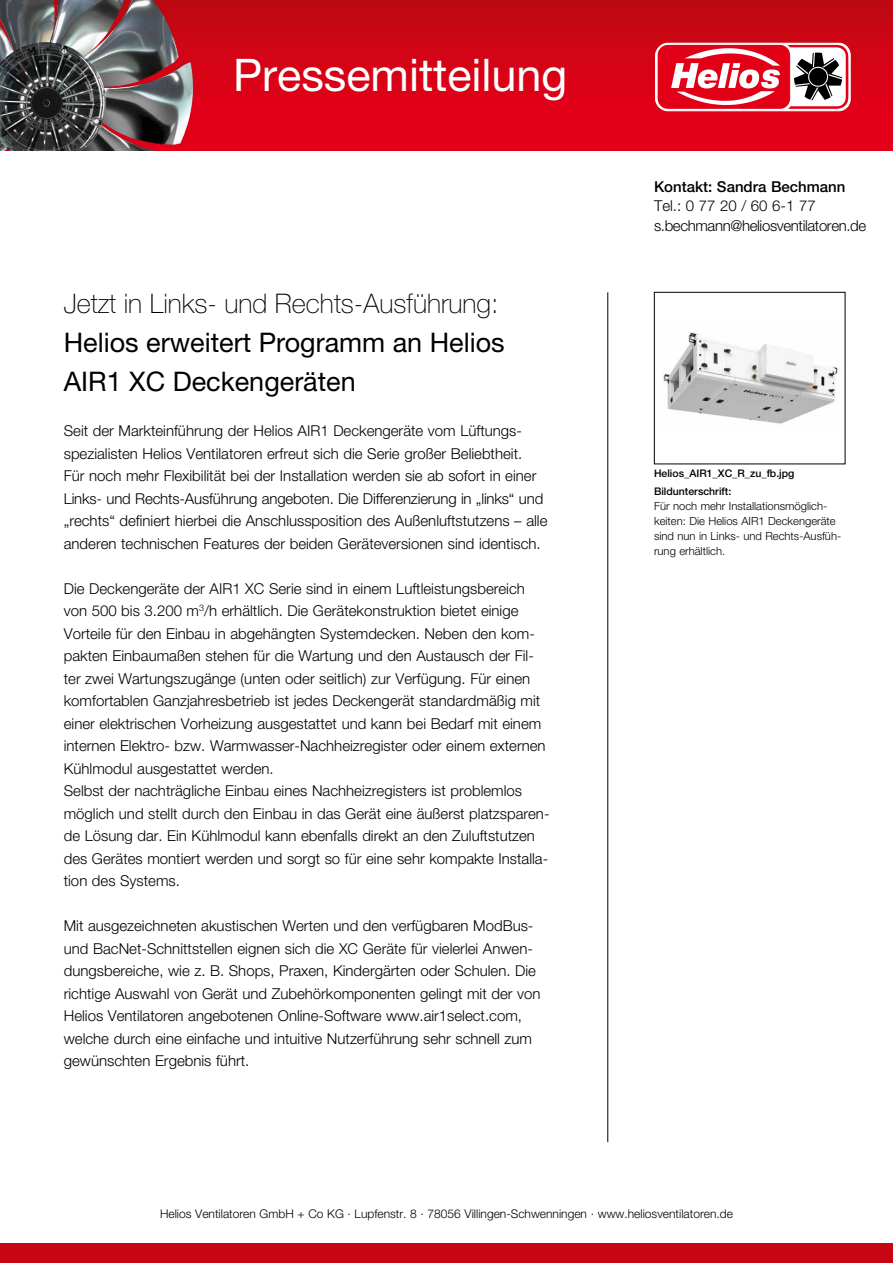
<style>
.page{position:relative;width:893px;height:1263px;background:#fff}
.page>*{position:absolute;margin:0;border:0;box-sizing:border-box;transform-origin:0 0}
.t1{font:45px "Helvetica Neue";color:#fff}
.t2{font:27px/39px "Helvetica Neue";color:#000}
.t3{font:100 27px "Helvetica Neue";color:#000}
.t4{font:300 15px/22.5px "Helvetica Neue";color:#000}
.t5{font:300 15px/19.5px "Helvetica Neue";letter-spacing:-.025em;color:#000}
.t6{font:500 15px "Helvetica Neue";color:#000}
.t7{font:300 12px "Helvetica Neue";color:#000}
.t8{font:300 11.25px/15px "Helvetica Neue";color:#000}
.t9{font:500 10.5px "Helvetica Neue";color:#000}
</style>
<div class="page">
<div style="left:0;top:0;width:893px;height:151px;background:linear-gradient(to bottom,#c10912,#ea0019)"></div>
<svg style="left:655px;top:43px;width:195px;height:68px"></svg>
<img style="left:0;top:0;width:208px;height:151px">
<hr style="left:607px;top:292px;width:1px;height:850px;background:#000">
<div style="left:0;top:1244px;width:893px;height:19px;background:#c80613"></div>
<img style="left:663px;top:332px;width:175px;height:92px">
<div style="left:654px;top:292px;width:191px;height:172px;border:1px solid #000"></div>
<h1 class="t1" style="left:233px;top:48px;width:336px">Pressemitteilung</h1>
<h2 class="t3" style="left:64px;top:288px;width:436px">Jetzt in Links- und Rechts-Ausführung:</h2>
<h2 class="t2" style="left:64px;top:323px;width:442px">Helios erweitert Programm an Helios<br>AIR1 XC Deckengeräten</h2>
<p class="t4" style="left:64px;top:419px;width:485px">Seit der Markteinführung der Helios AIR1 Deckengeräte vom Lüftungs&shy;spezialisten Helios Ventilatoren erfreut sich die Serie großer Beliebtheit.<br>Für noch mehr Flexibilität bei der Installation werden sie ab sofort in einer Links- und Rechts-Ausführung angeboten. Die Differenzierung in „links“ und „rechts“ definiert hierbei die Anschlussposition des Außenluftstutzens – alle anderen technischen Features der beiden Geräteversionen sind identisch.</p>
<p class="t4" style="left:64px;top:577px;width:487px">Die Deckengeräte der AIR1 XC Serie sind in einem Luftleistungsbereich von 500 bis 3.200 m<sup>3</sup>/h erhältlich. Die Gerätekonstruktion bietet einige Vorteile für den Einbau in abgehängten Systemdecken. Neben den kom&shy;pakten Einbaumaßen stehen für die Wartung und den Austausch der Fil&shy;ter zwei Wartungszugänge (unten oder seitlich) zur Verfügung. Für einen komfortablen Ganzjahresbetrieb ist jedes Deckengerät standardmäßig mit einer elektrischen Vorheizung ausgestattet und kann bei Bedarf mit einem internen Elektro- bzw. Warmwasser-Nachheizregister oder einem externen Kühlmodul ausgestattet werden.<br>Selbst der nachträgliche Einbau eines Nachheizregisters ist problemlos möglich und stellt durch den Einbau in das Gerät eine äußerst platzsparen&shy;de Lösung dar. Ein Kühlmodul kann ebenfalls direkt an den Zuluftstutzen des Gerätes montiert werden und sorgt so für eine sehr kompakte Installa&shy;tion des Systems.</p>
<p class="t4" style="left:64px;top:914px;width:478px">Mit ausgezeichneten akustischen Werten und den verfügbaren ModBus&shy;und BacNet-Schnittstellen eignen sich die XC Geräte für vielerlei Anwen&shy;dungsbereiche, wie z. B. Shops, Praxen, Kindergärten oder Schulen. Die richtige Auswahl von Gerät und Zubehörkomponenten gelingt mit der von Helios Ventilatoren angebotenen Online-Software www.air1select.com, welche durch eine einfache und intuitive Nutzerführung sehr schnell zum gewünschten Ergebnis führt.</p>
<p class="t6" style="left:654px;top:178px;width:193px">Kontakt: Sandra Bechmann</p>
<p class="t5" style="left:654px;top:196px;width:214px">Tel.: 0 77 20 / 60 6-1 77 s.bechmann@heliosventilatoren.de</p>
<p class="t9" style="left:654px;top:466px;width:142px">Helios_AIR1_XC_R_zu_fb.jpg</p>
<p class="t9" style="left:654px;top:485px;width:79px">Bildunterschrift:</p>
<p class="t8" style="left:654px;top:498px;width:189px">Für noch mehr Installationsmöglich&shy;keiten: Die Helios AIR1 Deckengeräte sind nun in Links- und Rechts-Ausfüh&shy;rung erhältlich.</p>
<p class="t7" style="left:160px;top:1206px;width:574px">Helios Ventilatoren GmbH + Co KG . Lupfenstr. 8 . 78056 Villingen-Schwenningen . www.heliosventilatoren.de</p>
</div>
